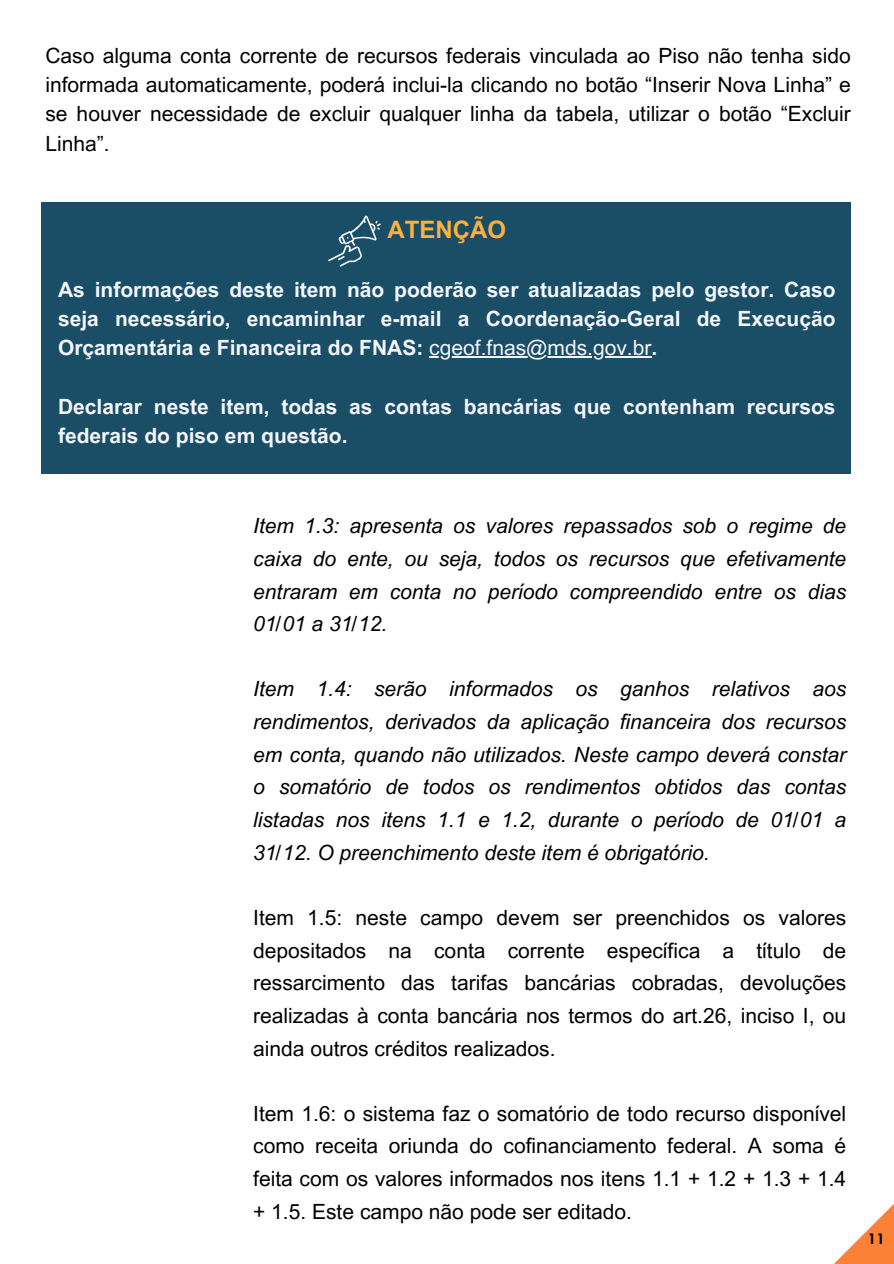
<style>
.page{position:relative;width:894px;height:1264px;background:#fff}
.page>*{position:absolute;margin:0;border:0;box-sizing:border-box;transform-origin:0 0}
.t1{font:700 24px "Arial MT Pro";color:#fcb13e}
.t2{font:21px/32.7px "Arial MT Pro";color:#000;text-align:justify}
.t3{font:italic 21px/32.7px "Arial MT Pro";color:#000;text-align:justify}
.t4{font:700 21px/29.2px "Arial MT Pro";color:#f4f6fc;text-align:justify}
.t5{font:800 13.95px "Futura LT Pro";color:#000}
.s1{font-weight:400}
.s2{color:#fff}
</style>
<div class="page">
<div style="left:41px;top:202px;width:809px;height:272px;background:#194e66"></div>
<hr style="left:429px;top:356px;width:222px;height:1px;background:#f4f6fc">
<svg style="left:328px;top:215px;width:52px;height:52px"></svg>
<svg style="left:835px;top:1205px;width:58px;height:58px"></svg>
<p class="t2" style="left:45px;top:43px;width:806px;line-height:29.2px">Caso alguma conta corrente de recursos federais vinculada ao Piso não tenha sido informada automaticamente, poderá inclui-la clicando no botão “Inserir Nova Linha” e se houver necessidade de excluir qualquer linha da tabela, utilizar o botão “Excluir Linha”.</p>
<p class="t1" style="left:387px;top:221px;width:120px">ATENÇÃO</p>
<p class="t4" style="left:58px;top:277px;width:778px">As informações deste item não poderão ser atualizadas pelo gestor. Caso seja necessário, encaminhar e-mail a Coordenação-Geral de Execução Orçamentária e Financeira do FNAS: <span class="s1">cgeof.fnas@mds.gov.br</span>.</p>
<h1 class="t4" style="left:58px;top:394px;width:778px">Declarar neste item, todas as contas bancárias que contenham recursos federais do piso em questão.</h1>
<p class="t3" style="left:253px;top:512px;width:594px">Item 1.3: apresenta os valores repassados sob o regime de caixa do ente, ou seja, todos os recursos que efetivamente entraram em conta no período compreendido entre os dias 01/01 a 31/12.</p>
<h2 class="t3" style="left:253px;top:675px;width:594px">Item 1.4: serão informados os ganhos relativos aos rendimentos, derivados da aplicação financeira dos recursos em conta, quando não utilizados. Neste campo deverá constar o somatório de todos os rendimentos obtidos das contas listadas nos itens 1.1 e 1.2, durante o período de 01/01 a 31/12. O preenchimento deste item é obrigatório.</h2>
<p class="t2" style="left:253px;top:903px;width:594px">Item 1.5: neste campo devem ser preenchidos os valores depositados na conta corrente específica a título de ressarcimento das tarifas bancárias cobradas, devoluções realizadas à conta bancária nos termos do art.26, inciso I, ou ainda outros créditos realizados.</p>
<p class="t2" style="left:253px;top:1099px;width:594px">Item 1.6: o sistema faz o somatório de todo recurso disponível como receita oriunda do cofinanciamento federal. A soma é feita com os valores informados nos itens 1.1 + 1.2 + 1.3 + 1.4 + 1.5. Este campo não pode ser editado.</p>
<p class="t5" style="left:867px;top:1232px;width:18px">1<span class="s2">1</span></p>
</div>
